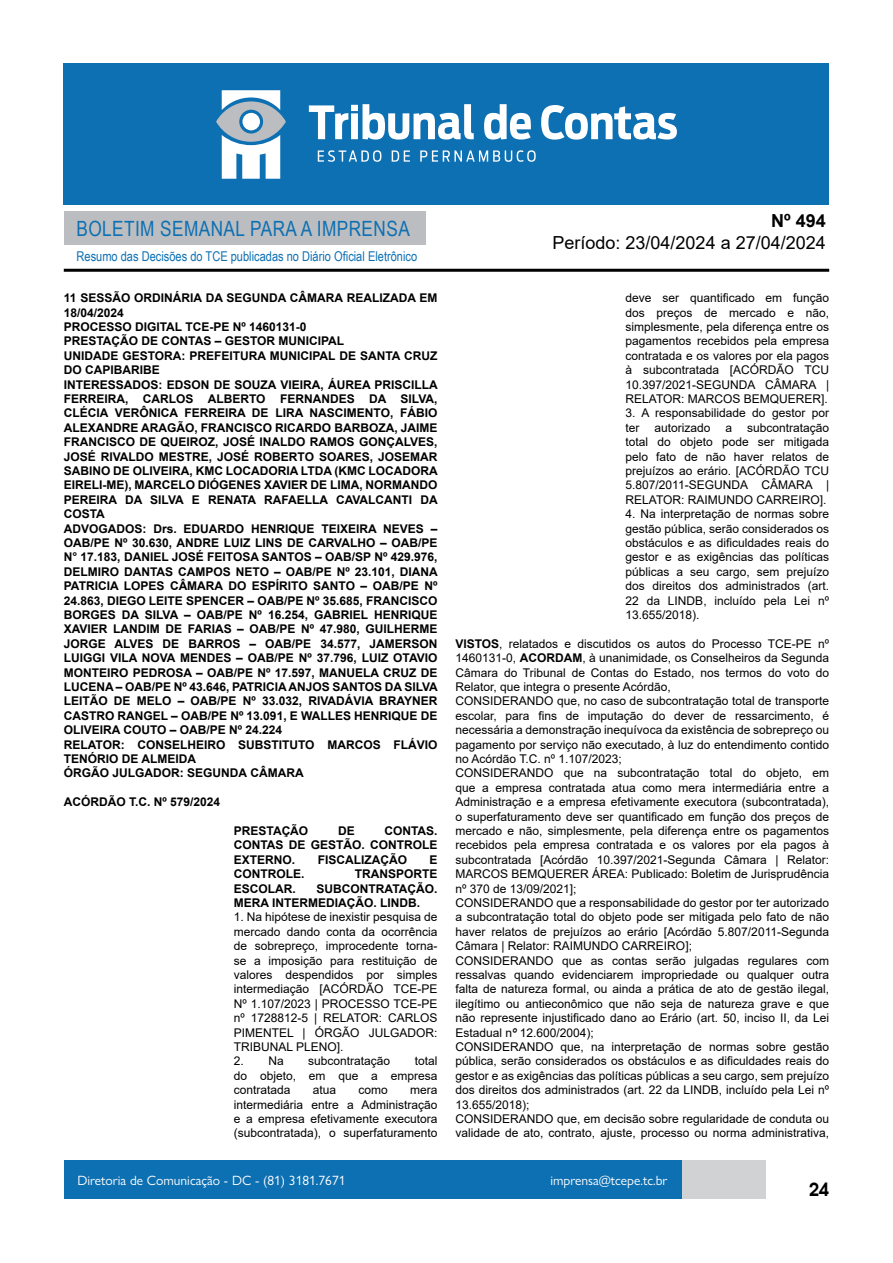
<style>
.page{position:relative;width:893px;height:1263px;background:#fff}
.page>*{position:absolute;margin:0;border:0;box-sizing:border-box;transform-origin:0 0}
.t1{font:21px "Arial Narrow";letter-spacing:.02em;color:#0d70b3}
.t2{font:18px "Arial";color:#000}
.t3{font:700 18px "Arial";color:#000}
.t4{font:600 18px "Avant Garde";color:#000}
.t5{font:13.5px "Gill Sans Nova";color:#fff}
.t6{font:13.5px "Arial Narrow";color:#0d70b3}
.t7{font:12px/14.4px "Arial";color:#000;text-align:justify}
.t8{font:700 12px/14.4px "Arial";color:#000}
.s1{font-weight:700}
.s2{font-style:italic}
</style>
<div class="page">
<div style="left:148px;top:1160px;width:617px;height:39px;background:#d1d2d4"></div>
<div style="left:64px;top:211px;width:361px;height:33px;background:#bcbdc0"></div>
<hr style="left:64px;top:269px;width:765px;height:3px;background:#000">
<div style="left:64px;top:64px;width:765px;height:141px;background:#0d70b3"></div>
<svg style="left:309px;top:104px;width:165px;height:36px"></svg>
<svg style="left:484px;top:104px;width:47px;height:36px"></svg>
<svg style="left:541px;top:105px;width:136px;height:35px"></svg>
<svg style="left:318px;top:150px;width:63px;height:12px"></svg>
<svg style="left:392px;top:150px;width:18px;height:12px"></svg>
<svg style="left:420px;top:150px;width:116px;height:12px"></svg>
<svg style="left:216px;top:90px;width:70px;height:89px"></svg>
<div style="left:64px;top:1160px;width:617px;height:39px;background:#0d70b3"></div>
<h1 class="t1" style="left:77px;top:213px;width:335px">BOLETIM SEMANAL PARA A IMPRENSA</h1>
<p class="t6" style="left:77px;top:246px;width:342px">Resumo das Decisões do TCE publicadas no Diário Oficial Eletrônico</p>
<p class="t8" style="left:64px;top:291px;width:375px">11 SESSÃO ORDINÁRIA DA SEGUNDA CÂMARA REALIZADA EM<br>18/04/2024</p>
<p class="t8" style="left:64px;top:320px;width:244px">PROCESSO DIGITAL TCE-PE Nº 1460131-0</p>
<p class="t8" style="left:64px;top:334px;width:282px">PRESTAÇÃO DE CONTAS – GESTOR MUNICIPAL</p>
<p class="t8" style="left:64px;top:348px;width:375px">UNIDADE GESTORA: PREFEITURA MUNICIPAL DE SANTA CRUZ<br>DO CAPIBARIBE</p>
<p class="t8" style="left:64px;top:377px;width:376px;text-align:justify">INTERESSADOS: EDSON DE SOUZA VIEIRA, ÁUREA PRISCILLA FERREIRA, CARLOS ALBERTO FERNANDES DA SILVA, CLÉCIA VERÔNICA FERREIRA DE LIRA NASCIMENTO, FÁBIO ALEXANDRE ARAGÃO, FRANCISCO RICARDO BARBOZA, JAIME FRANCISCO DE QUEIROZ, JOSÉ INALDO RAMOS GONÇALVES, JOSÉ RIVALDO MESTRE, JOSÉ ROBERTO SOARES, JOSEMAR SABINO DE OLIVEIRA, KMC LOCADORIA LTDA (KMC LOCADORA EIRELI-ME), MARCELO DIÓGENES XAVIER DE LIMA, NORMANDO PEREIRA DA SILVA E RENATA RAFAELLA CAVALCANTI DA COSTA</p>
<p class="t8" style="left:64px;top:521px;width:376px;text-align:justify">ADVOGADOS: Drs. EDUARDO HENRIQUE TEIXEIRA NEVES – OAB/PE Nº 30.630, ANDRE LUIZ LINS DE CARVALHO – OAB/PE N° 17.183, DANIEL JOSÉ FEITOSA SANTOS – OAB/SP Nº 429.976, DELMIRO DANTAS CAMPOS NETO – OAB/PE Nº 23.101, DIANA PATRICIA LOPES CÂMARA DO ESPÍRITO SANTO – OAB/PE Nº 24.863, DIEGO LEITE SPENCER – OAB/PE Nº 35.685, FRANCISCO BORGES DA SILVA – OAB/PE Nº 16.254, GABRIEL HENRIQUE XAVIER LANDIM DE FARIAS – OAB/PE Nº 47.980, GUILHERME JORGE ALVES DE BARROS – OAB/PE 34.577, JAMERSON LUIGGI VILA NOVA MENDES – OAB/PE Nº 37.796, LUIZ OTAVIO MONTEIRO PEDROSA – OAB/PE Nº 17.597, MANUELA CRUZ DE LUCENA – OAB/PE Nº 43.646, PATRICIA ANJOS SANTOS DA SILVA LEITÃO DE MELO – OAB/PE Nº 33.032, RIVADÁVIA BRAYNER CASTRO RANGEL – OAB/PE Nº 13.091, E WALLES HENRIQUE DE OLIVEIRA COUTO – OAB/PE Nº 24.224</p>
<p class="t8" style="left:64px;top:737px;width:375px">RELATOR: CONSELHEIRO SUBSTITUTO MARCOS FLÁVIO<br>TENÓRIO DE ALMEIDA</p>
<p class="t8" style="left:64px;top:766px;width:241px">ÓRGÃO JULGADOR: SEGUNDA CÂMARA</p>
<p class="t8" style="left:64px;top:795px;width:158px">ACÓRDÃO T.C. Nº 579/2024</p>
<p class="t8" style="left:234px;top:824px;width:76px">PRESTAÇÃO</p>
<p class="t8" style="left:338px;top:824px;width:18px">DE</p>
<p class="t8" style="left:234px;top:824px;width:205px;text-align:justify;text-indent:150px">CONTAS.<br>CONTAS DE GESTÃO. CONTROLE EXTERNO.</p>
<p class="t8" style="left:318px;top:852px;width:91px">FISCALIZAÇÃO</p>
<p class="t8" style="left:429px;top:852px;width:10px">E</p>
<p class="t8" style="left:234px;top:867px;width:72px">CONTROLE.</p>
<p class="t8" style="left:355px;top:867px;width:84px">TRANSPORTE</p>
<p class="t8" style="left:234px;top:881px;width:64px">ESCOLAR.</p>
<p class="t8" style="left:234px;top:881px;width:205px;text-indent:83px">SUBCONTRATAÇÃO.<br>MERA INTERMEDIAÇÃO. LINDB.</p>
<p class="t7" style="left:234px;top:910px;width:205px">1. Na hipótese de inexistir pesquisa de mercado dando conta da ocorrência de sobrepreço, improcedente torna&shy;se a imposição para restituição de valores despendidos por simples intermediação [ACÓRDÃO TCE-PE Nº 1.107/2023 | PROCESSO TCE-PE nº 1728812-5 | RELATOR: CARLOS PIMENTEL | ÓRGÃO JULGADOR:<br>TRIBUNAL PLENO].</p>
<p class="t7" style="left:234px;top:1054px;width:51px">2. Na</p>
<p class="t7" style="left:308px;top:1054px;width:84px">subcontratação</p>
<p class="t7" style="left:234px;top:1054px;width:205px;text-indent:181px">total do objeto, em que a empresa contratada</p>
<p class="t7" style="left:313px;top:1083px;width:25px">atua</p>
<p class="t7" style="left:358px;top:1083px;width:31px">como</p>
<p class="t7" style="left:234px;top:1083px;width:205px;text-indent:176px">mera intermediária entre a Administração e a empresa efetivamente executora (subcontratada), o superfaturamento</p>
<h2 class="t3" style="left:771px;top:208px;width:56px">Nº 494</h2>
<h2 class="t2" style="left:552px;top:230px;width:275px">Período: 23/04/2024 a 27/04/2024</h2>
<p class="t7" style="left:626px;top:291px;width:205px">deve ser quantificado em função dos preços de mercado e não, simplesmente, pela diferença entre os pagamentos recebidos pela empresa contratada e os valores por ela pagos à subcontratada [ACÓRDÃO TCU 10.397/2021-SEGUNDA CÂMARA | RELATOR: MARCOS BEMQUERER].</p>
<p class="t7" style="left:626px;top:406px;width:205px">3. A responsabilidade do gestor por ter autorizado a subcontratação total do objeto pode ser mitigada pelo fato de não haver relatos de prejuízos ao erário. [ACÓRDÃO TCU 5.807/2011-SEGUNDA CÂMARA | RELATOR: RAIMUNDO CARREIRO].</p>
<p class="t7" style="left:626px;top:507px;width:205px">4. Na interpretação de normas sobre gestão pública, serão considerados os obstáculos e as dificuldades reais do gestor e as exigências das políticas públicas a seu cargo, sem prejuízo dos direitos dos administrados (art.<br>22 da LINDB, incluído pela Lei nº 13.655/2018).</p>
<p class="t7" style="left:455px;top:636px;width:375px"><span class="s1">VISTOS</span>, relatados e discutidos os autos do Processo TCE-PE nº 1460131-0, <span class="s1">ACORDAM</span>, à unanimidade, os Conselheiros da Segunda Câmara do Tribunal de Contas do Estado, nos termos do voto do Relator, que integra o presente Acórdão,</p>
<p class="t7" style="left:455px;top:694px;width:375px">CONSIDERANDO que, no caso de subcontratação total de transporte escolar, para fins de imputação do dever de ressarcimento, é necessária a demonstração inequívoca da existência de sobrepreço ou pagamento por serviço não executado, à luz do entendimento contido no Acórdão T.C. nº 1.107/2023;</p>
<p class="t7" style="left:455px;top:766px;width:375px">CONSIDERANDO que na subcontratação total do objeto, em que a empresa contratada atua como mera intermediária entre a Administração e a empresa efetivamente executora (subcontratada), o superfaturamento deve ser quantificado em função dos preços de mercado e não, simplesmente, pela diferença entre os pagamentos recebidos pela empresa contratada e os valores por ela pagos à subcontratada [Acórdão 10.397/2021-Segunda Câmara | Relator:<br>MARCOS BEMQUERER ÁREA: Publicado: Boletim de Jurisprudência nº 370 de 13/09/2021];</p>
<p class="t7" style="left:455px;top:895px;width:375px">CONSIDERANDO que a responsabilidade do gestor por ter autorizado a subcontratação total do objeto pode ser mitigada pelo fato de não haver relatos de prejuízos ao erário [Acórdão 5.807/2011-Segunda Câmara | Relator: RAIMUNDO CARREIRO];</p>
<p class="t7" style="left:455px;top:953px;width:375px">CONSIDERANDO que as contas serão julgadas regulares com ressalvas quando evidenciarem impropriedade ou qualquer outra falta de natureza formal, ou ainda a prática de ato de gestão ilegal, ilegítimo ou antieconômico que não seja de natureza grave e que não represente injustificado dano ao Erário (art. 50, inciso II, da Lei Estadual n<span class="s2">º</span> 12.600/2004);</p>
<p class="t7" style="left:455px;top:1039px;width:375px">CONSIDERANDO que, na interpretação de normas sobre gestão pública, serão considerados os obstáculos e as dificuldades reais do gestor e as exigências das políticas públicas a seu cargo, sem prejuízo dos direitos dos administrados (art. 22 da LINDB, incluído pela Lei nº 13.655/2018);</p>
<p class="t7" style="left:455px;top:1111px;width:375px">CONSIDERANDO que, em decisão sobre regularidade de conduta ou validade de ato, contrato, ajuste, processo ou norma administrativa,</p>
<p class="t5" style="left:77px;top:1172px;width:270px">Diretoria de Comunicação - DC - (81) 3181.7671</p>
<p class="t5" style="left:550px;top:1172px;width:119px">imprensa@tcepe.tc.br</p>
<h2 class="t4" style="left:809px;top:1177px;width:22px">24</h2>
</div>
